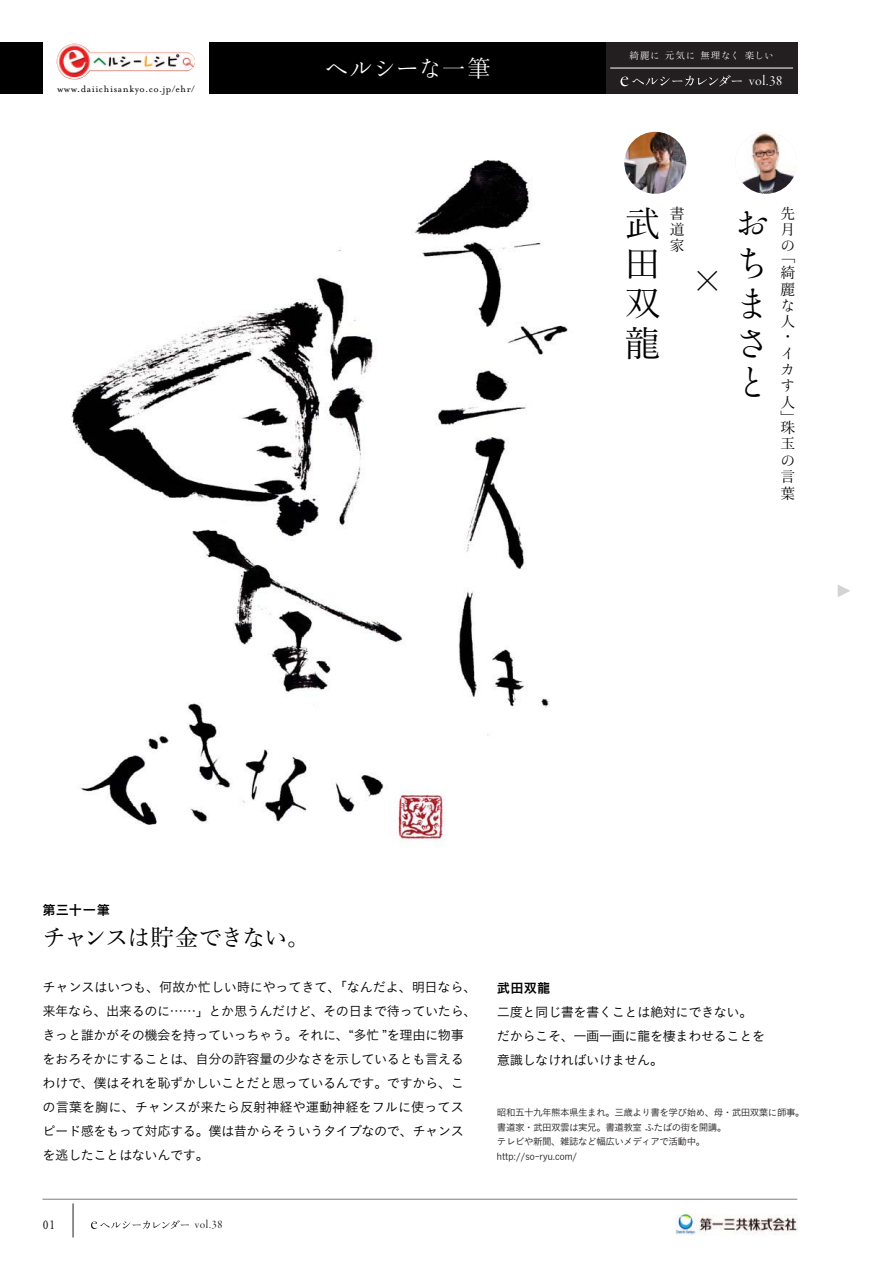
<style>
.page{position:relative;width:893px;height:1263px;background:#fff}
.page>*{position:absolute;margin:0;border:0;box-sizing:border-box;transform-origin:0 0}
.t1{font:42.45px "Yu Mincho Std L 90 msp RKSJ V";color:#000}
.t2{font:36.15px/39.8px "Yu Min 5 go Kn R 90 msp RKSJ H";color:#000}
.t3{font:36.15px/39.8px "Yu Mincho 02 R 90 msp RKSJ H";color:#000;text-align:justify}
.t4{font:23.4px "Yu Mincho Std M 90 msp RKSJ H";letter-spacing:-.06em;color:#000}
.t5{font:23.4px "Yu Min 5 go Kn R 90 msp RKSJ H";color:#fff}
.t6{font:14.85px/16.4px "Yu Mincho 02 R 90 msp RKSJ H";color:#000}
.t7{font:14.85px/16.4px "Yu Min 5 go Kn R 90 msp RKSJ H";color:#000}
.t8{font:14.85px "Garamond Premr Pro Disp";color:#fff}
.t9{font:13.8px "Mrs Eaves Fractions";color:#231f20}
.t10{font:13.35px/23.9px "Koburina Go Std W3 90 msp RKSJ H";letter-spacing:-.04em;color:#000}
.t11{font:13.35px "Koburina Go Std W6 90 msp RKSJ H";letter-spacing:.01em;color:#000}
.t12{font:12.15px "Garamond Premr Pro Disp";color:#231f20}
.t13{font:10.65px "Mrs Eaves Roman";letter-spacing:.06em;color:#000}
.t14{font:9.6px/14.9px "Koburina Go Std W3 90 msp RKSJ H";letter-spacing:-.055em;color:#231f20}
.t15{font:9.6px "Yu Mincho 02 R 90 msp RKSJ H";color:#fff}
.s1{font-family:"Yu Mincho 02 R 90 msp RKSJ H"}
.s2{font-family:"Yu Min 5 go Kn R 90 msp RKSJ H"}
</style>
<div class="page">
<img style="left:71px;top:160px;width:497px;height:682px">
<svg style="left:838px;top:585px;width:12px;height:12px"></svg>
<hr style="left:43px;top:1199px;width:754px;height:1px;background:#777e84">
<hr style="left:73px;top:1203px;width:1px;height:34px;background:#231f20">
<img style="left:675px;top:1214px;width:122px;height:21px">
<div style="left:0;top:43px;width:43px;height:51px;background:#000"></div>
<div style="left:606px;top:43px;width:191px;height:51px;background:#231f20"></div>
<img style="left:57px;top:44px;width:138px;height:36px">
<hr style="left:610px;top:68px;width:183px;height:1px;background:#fff">
<div style="left:210px;top:43px;width:396px;height:51px;background:#000"></div>
<img style="left:624px;top:132px;width:62px;height:62px;border-radius:50%">
<img style="left:735px;top:132px;width:62px;height:62px;border-radius:50%">
<svg style="left:620px;top:75px;width:122px;height:11px"></svg>
<svg style="left:91px;top:1220px;width:98px;height:9px"></svg>
<p class="t13" style="left:57px;top:82px;width:139px">www.daiichisankyo.co.jp/ehr/</p>
<h3 class="t5" style="left:325px;top:59px;width:167px">ヘルシーな<span class="s1">一筆</span></h3>
<p class="t15" style="left:630px;top:52px;width:146px">綺麗<span class="s2">に</span> 元気<span class="s2">に</span> 無理<span class="s2">なく</span> 楽<span class="s2">しい</span></p>
<p class="t8" style="left:749px;top:71px;width:35px">vol.38</p>
<h2 class="t3" style="left:625px;top:209px;width:37px">武田双龍</h2>
<p class="t6" style="left:670px;top:207px;width:16px;text-align:justify">書道家</p>
<p class="t6" style="left:780px;top:207px;width:15px">先月</p>
<h2 class="t2" style="left:734px;top:209px;width:35px">おちまさと</h2>
<p class="t7" style="left:780px;top:240px;width:15px">の</p>
<p class="t6" style="left:780px;top:250px;width:16px;text-align:justify">「綺麗</p>
<p class="t7" style="left:780px;top:299px;width:14px">な</p>
<p class="t6" style="left:780px;top:316px;width:16px;line-height:14.9px">人・</p>
<p class="t7" style="left:780px;top:347px;width:15px">イカす</p>
<p class="t6" style="left:780px;top:397px;width:16px;line-height:14.9px">人」</p>
<p class="t6" style="left:780px;top:421px;width:16px">珠玉</p>
<p class="t7" style="left:780px;top:454px;width:15px">の</p>
<p class="t6" style="left:780px;top:470px;width:16px">言葉</p>
<h1 class="t1" style="left:686px;top:265px;width:33px">×</h1>
<p class="t11" style="left:43px;top:905px;width:69px">第三十一筆</p>
<h3 class="t4" style="left:43px;top:928px;width:270px">チャンスは貯金できない。</h3>
<p class="t10" style="left:43px;top:977px;width:436px">チャンスはいつも、何故か忙しい時にやってきて、「なんだよ、明日なら、来年なら、出来るのに……」とか思うんだけど、その日まで待っていたら、きっと誰かがその機会を持っていっちゃう。それに、“多忙 ”を理由に物事をおろそかにすることは、自分の許容量の少なさを示しているとも言えるわけで、僕はそれを恥ずかしいことだと思っているんです。ですから、この言葉を胸に、チャンスが来たら反射神経や運動神経をフルに使ってスピード感をもって対応する。僕は昔からそういうタイプなので、チャンスを逃したことはないんです。</p>
<p class="t9" style="left:43px;top:1218px;width:14px">01</p>
<p class="t12" style="left:195px;top:1217px;width:29px">vol.38</p>
<p class="t11" style="left:497px;top:983px;width:55px">武田双龍</p>
<p class="t10" style="left:497px;top:1002px;width:270px">二度と同じ書を書くことは絶対にできない。だからこそ、一画一画に龍を棲まわせることを意識しなければいけません。</p>
<p class="t14" style="left:497px;top:1106px;width:309px">昭和五十九年熊本県生まれ。三歳より書を学び始め、母・武田双葉に師事。書道家・武田双雲は実兄。書道教室 ふたばの街を開講。<br>テレビや新聞、雑誌など幅広いメディアで活動中。<br>http://so-ryu.com/</p>
</div>
